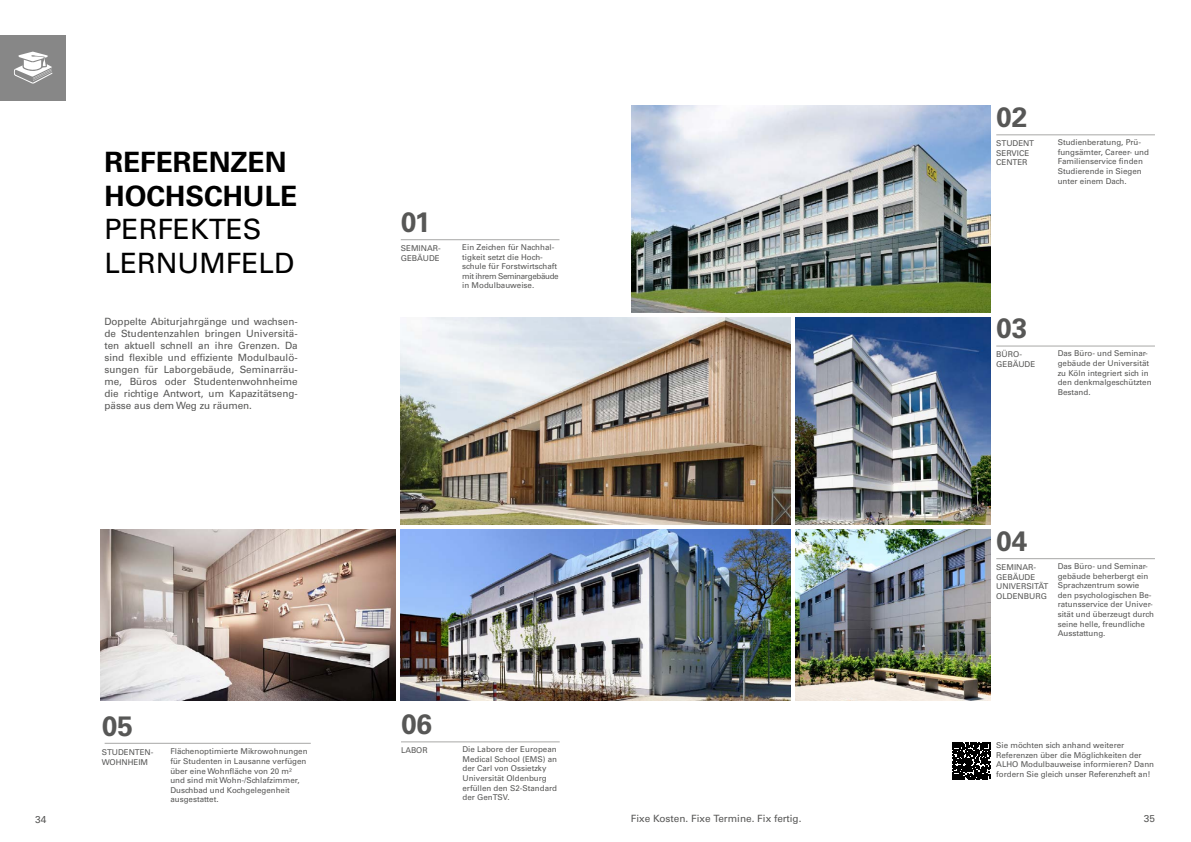
<style>
.page{position:relative;width:1191px;height:842px;background:#fff}
.page>*{position:absolute;margin:0;border:0;box-sizing:border-box;transform-origin:0 0}
.t1{font:700 28px "Univers LT Pro 65";color:#000}
.t2{font:28px "Univers LT Pro 55 Roman";color:#000}
.t3{font:700 28px "Univers LT Pro 65";color:#575756}
.t4{font:10px/12px "Univers LT Pro 55 Roman";color:#575756;text-align:justify}
.t5{font:8px/9.6px "Univers LT Pro 55 Roman";color:#575756}
</style>
<div class="page">
<div style="left:0;top:35px;width:65px;height:65px;background:#878787"></div>
<img style="left:101px;top:530px;width:294px;height:170px">
<hr style="left:401px;top:239px;width:158px;height:1px;background:#a8a8a7">
<hr style="left:996px;top:558px;width:159px;height:1px;background:#a8a8a7">
<hr style="left:996px;top:346px;width:159px;height:1px;background:#a8a8a7">
<hr style="left:996px;top:134px;width:159px;height:1px;background:#a8a8a7">
<hr style="left:401px;top:741px;width:159px;height:1px;background:#a8a8a7">
<img style="left:631px;top:106px;width:359px;height:206px">
<img style="left:401px;top:318px;width:389px;height:206px">
<img style="left:401px;top:530px;width:389px;height:170px">
<img style="left:796px;top:530px;width:194px;height:170px">
<img style="left:796px;top:318px;width:194px;height:206px">
<hr style="left:105px;top:743px;width:206px;height:1px;background:#a8a8a7">
<svg style="left:952px;top:742px;width:38px;height:38px"></svg>
<svg style="left:14px;top:52px;width:38px;height:32px"></svg>
<svg style="left:33px;top:69px;width:19px;height:9px"></svg>
<svg style="left:33px;top:71px;width:19px;height:10px"></svg>
<svg style="left:33px;top:70px;width:19px;height:9px"></svg>
<p class="t1" style="left:104px;top:143px;width:184px">REFERENZEN</p>
<p class="t1" style="left:104px;top:176px;width:194px">HOCHSCHULE</p>
<p class="t2" style="left:104px;top:210px;width:159px">PERFEKTES</p>
<p class="t2" style="left:104px;top:244px;width:191px">LERNUMFELD</p>
<p class="t4" style="left:104px;top:315px;width:195px">Doppelte Abiturjahrgänge und wachsen&shy;de Studentenzahlen bringen Universitä&shy;ten aktuell schnell an ihre Grenzen. Da sind flexible und effiziente Modulbaulö&shy;sungen für Laborgebäude, Seminarräu&shy;me, Büros oder Studentenwohnheime die richtige Antwort, um Kapazitätseng&shy;pässe aus dem Weg zu räumen.</p>
<p class="t3" style="left:401px;top:202px;width:31px">01</p>
<p class="t5" style="left:401px;top:243px;width:41px">SEMINAR-</p>
<p class="t5" style="left:401px;top:253px;width:40px">GEBÄUDE</p>
<p class="t5" style="left:462px;top:242px;width:98px">Ein Zeichen für Nachhal&shy;tigkeit setzt die Hoch&shy;schule für Forstwirtschaft mit ihrem Seminargebäude in Modulbauweise.</p>
<p class="t3" style="left:996px;top:97px;width:33px">02</p>
<p class="t5" style="left:996px;top:138px;width:39px">STUDENT<br>SERVICE<br>CENTER</p>
<p class="t5" style="left:1057px;top:137px;width:93px">Studienberatung, Prü&shy;fungsämter, Career- und<br>Familienservice finden<br>Studierende in Siegen unter einem Dach.</p>
<p class="t3" style="left:996px;top:309px;width:33px">03</p>
<p class="t5" style="left:996px;top:349px;width:27px">BÜRO-</p>
<p class="t5" style="left:996px;top:359px;width:40px">GEBÄUDE</p>
<p class="t5" style="left:1057px;top:348px;width:95px">Das Büro- und Seminar&shy;gebäude der Universität zu Köln integriert sich in den denkmalgeschützten<br>Bestand.</p>
<p class="t3" style="left:996px;top:521px;width:33px">04</p>
<p class="t5" style="left:996px;top:562px;width:41px">SEMINAR-</p>
<p class="t5" style="left:996px;top:572px;width:40px">GEBÄUDE</p>
<p class="t5" style="left:996px;top:581px;width:54px">UNIVERSITÄT</p>
<p class="t5" style="left:996px;top:591px;width:52px">OLDENBURG</p>
<p class="t5" style="left:1057px;top:561px;width:98px">Das Büro- und Seminar&shy;gebäude beherbergt ein<br>Sprachzentrum sowie den psychologischen Be&shy;ratunsservice der Univer&shy;sität und überzeugt durch seine helle, freundliche<br>Ausstattung.</p>
<p class="t3" style="left:401px;top:704px;width:33px">06</p>
<p class="t5" style="left:401px;top:745px;width:28px">LABOR</p>
<p class="t5" style="left:462px;top:744px;width:96px">Die Labore der European<br>Medical School (EMS) an der Carl von Ossietzky<br>Universität Oldenburg erfüllen den S2-Standard der GenTSV.</p>
<p class="t3" style="left:102px;top:707px;width:33px">05</p>
<p class="t5" style="left:102px;top:747px;width:53px">STUDENTEN-<br>WOHNHEIM</p>
<p class="t5" style="left:170px;top:746px;width:139px">Flächenoptimierte Mikrowohnungen für Studenten in Lausanne verfügen über eine Wohnfläche von 20 m² und sind mit Wohn-/Schlafzimmer,<br>Duschbad und Kochgelegenheit ausgestattet.</p>
<p class="t5" style="left:996px;top:740px;width:159px">Sie möchten sich anhand weiterer Referenzen über die Möglichkeiten der ALHO Modulbauweise informieren? Dann fordern Sie gleich unser Referenzheft an!</p>
<p class="t4" style="left:35px;top:813px;width:13px">34</p>
<p class="t4" style="left:631px;top:812px;width:172px">Fixe Kosten. Fixe Termine. Fix fertig.</p>
<p class="t4" style="left:1143px;top:812px;width:13px">35</p>
</div>
